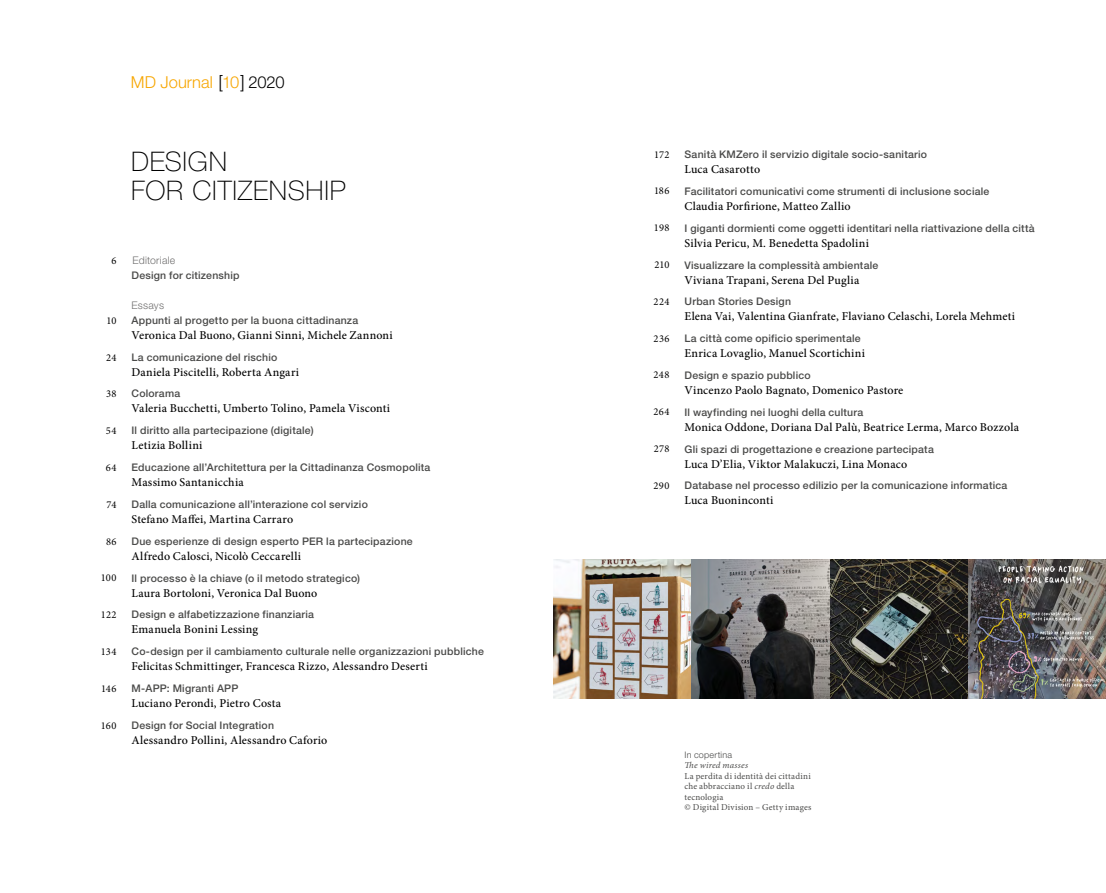
<style>
.page{position:relative;width:1106px;height:893px;background:#fff}
.page>*{position:absolute;margin:0;border:0;box-sizing:border-box;transform-origin:0 0}
.t1{font:100 27px/28.5px "Helvetica Neue";letter-spacing:.025em;color:#000}
.t2{font:300 17.85px "Helvetica Neue";color:#000}
.t3{font:300 16.5px "Helvetica Neue";color:#f7a600}
.t4{font:500 12px "Minion Pro";letter-spacing:.015em;color:#000}
.t5{font:500 10.5px "Helvetica Neue";letter-spacing:.02em;color:#4a4a49}
.t6{font:10.5px "Minion Pro";letter-spacing:.035em;color:#000}
.t7{font:300 10.5px "Helvetica Neue";letter-spacing:.02em;color:#706f6f}
.t8{font:9px/10.5px "Minion Pro";letter-spacing:.02em;color:#4a4a49}
.t9{font:italic 9px "Minion Pro";letter-spacing:.025em;color:#4a4a49}
.t10{font:300 9px "Helvetica Neue";letter-spacing:.025em;color:#4a4a49}
.s1{color:#000}
.s2{font-style:italic}
</style>
<div class="page">
<img style="left:553px;top:560px;width:553px;height:138px">
<h2 class="t2" style="left:218px;top:70px;width:28px">[ ]</h2>
<h3 class="t3" style="left:131px;top:72px;width:155px">MD Journal 10 <span class="s1">2020</span></h3>
<h1 class="t1" style="left:131px;top:147px;width:216px">DESIGN<br>FOR CITIZENSHIP</h1>
<p class="t5" style="left:684px;top:148px;width:244px">Sanità KMZero il servizio digitale socio-sanitario</p>
<p class="t6" style="left:654px;top:147px;width:17px">172</p>
<p class="t6" style="left:654px;top:184px;width:17px">186</p>
<p class="t6" style="left:654px;top:221px;width:17px">198</p>
<p class="t6" style="left:654px;top:258px;width:17px">210</p>
<p class="t6" style="left:653px;top:294px;width:17px">224</p>
<p class="t6" style="left:653px;top:331px;width:17px">236</p>
<p class="t6" style="left:653px;top:368px;width:18px">248</p>
<p class="t6" style="left:653px;top:405px;width:18px">264</p>
<p class="t6" style="left:654px;top:442px;width:17px">278</p>
<p class="t6" style="left:653px;top:478px;width:17px">290</p>
<p class="t4" style="left:684px;top:161px;width:77px">Luca Casarotto</p>
<p class="t5" style="left:684px;top:185px;width:306px">Facilitatori comunicativi come strumenti di inclusione sociale</p>
<p class="t4" style="left:684px;top:198px;width:168px">Claudia Porfirione, Matteo Zallio</p>
<p class="t5" style="left:684px;top:222px;width:352px">I giganti dormienti come oggetti identitari nella riattivazione della città</p>
<p class="t4" style="left:684px;top:235px;width:186px">Silvia Pericu, M. Benedetta Spadolini</p>
<p class="t5" style="left:684px;top:259px;width:195px">Visualizzare la complessità ambientale</p>
<p class="t4" style="left:684px;top:272px;width:176px">Viviana Trapani, Serena Del Puglia</p>
<p class="t5" style="left:684px;top:295px;width:108px">Urban Stories Design</p>
<p class="t4" style="left:684px;top:308px;width:332px">Elena Vai, Valentina Gianfrate, Flaviano Celaschi, Lorela Mehmeti</p>
<p class="t5" style="left:684px;top:332px;width:178px">La città come opificio sperimentale</p>
<p class="t4" style="left:684px;top:345px;width:182px">Enrica Lovaglio, Manuel Scortichini</p>
<p class="t5" style="left:684px;top:369px;width:128px">Design e spazio pubblico</p>
<p class="t4" style="left:684px;top:382px;width:220px">Vincenzo Paolo Bagnato, Domenico Pastore</p>
<p class="t5" style="left:684px;top:406px;width:180px">Il wayfinding nei luoghi della cultura</p>
<p class="t4" style="left:684px;top:419px;width:336px">Monica Oddone, Doriana Dal Palù, Beatrice Lerma, Marco Bozzola</p>
<p class="t5" style="left:684px;top:443px;width:251px">Gli spazi di progettazione e creazione partecipata</p>
<p class="t4" style="left:684px;top:456px;width:224px">Luca D’Elia, Viktor Malakuczi, Lina Monaco</p>
<p class="t5" style="left:684px;top:479px;width:324px">Database nel processo edilizio per la comunicazione informatica</p>
<p class="t4" style="left:684px;top:492px;width:90px">Luca Buoninconti</p>
<p class="t6" style="left:111px;top:253px;width:7px">6</p>
<p class="t7" style="left:133px;top:254px;width:44px">Editoriale</p>
<p class="t5" style="left:131px;top:269px;width:110px">Design for citizenship</p>
<p class="t7" style="left:131px;top:299px;width:34px">Essays</p>
<p class="t5" style="left:131px;top:314px;width:228px">Appunti al progetto per la buona cittadinanza</p>
<p class="t4" style="left:131px;top:327px;width:263px">Veronica Dal Buono, Gianni Sinni, Michele Zannoni</p>
<p class="t5" style="left:131px;top:351px;width:147px">La comunicazione del rischio</p>
<p class="t4" style="left:131px;top:364px;width:169px">Daniela Piscitelli, Roberta Angari</p>
<p class="t5" style="left:131px;top:387px;width:50px">Colorama</p>
<p class="t4" style="left:131px;top:400px;width:260px">Valeria Bucchetti, Umberto Tolino, Pamela Visconti</p>
<p class="t5" style="left:131px;top:424px;width:184px">Il diritto alla partecipazione (digitale)</p>
<p class="t4" style="left:131px;top:437px;width:72px">Letizia Bollini</p>
<p class="t5" style="left:131px;top:461px;width:300px">Educazione all’Architettura per la Cittadinanza Cosmopolita</p>
<p class="t4" style="left:131px;top:474px;width:114px">Massimo Santanicchia</p>
<p class="t5" style="left:131px;top:498px;width:238px">Dalla comunicazione all’interazione col servizio</p>
<p class="t4" style="left:131px;top:511px;width:163px">Stefano Maffei, Martina Carraro</p>
<p class="t5" style="left:131px;top:535px;width:283px">Due esperienze di design esperto PER la partecipazione</p>
<p class="t4" style="left:131px;top:548px;width:171px">Alfredo Calosci, Nicolò Ceccarelli</p>
<p class="t5" style="left:131px;top:571px;width:230px">Il processo è la chiave (o il metodo strategico)</p>
<p class="t4" style="left:131px;top:585px;width:187px">Laura Bortoloni, Veronica Dal Buono</p>
<p class="t5" style="left:131px;top:608px;width:184px">Design e alfabetizzazione finanziaria</p>
<p class="t4" style="left:131px;top:621px;width:128px">Emanuela Bonini Lessing</p>
<p class="t5" style="left:131px;top:645px;width:354px">Co-design per il cambiamento culturale nelle organizzazioni pubbliche</p>
<p class="t4" style="left:131px;top:658px;width:298px">Felicitas Schmittinger, Francesca Rizzo, Alessandro Deserti</p>
<p class="t5" style="left:131px;top:682px;width:108px">M-APP: Migranti APP</p>
<p class="t4" style="left:131px;top:695px;width:151px">Luciano Perondi, Pietro Costa</p>
<p class="t5" style="left:131px;top:719px;width:144px">Design for Social Integration</p>
<p class="t4" style="left:131px;top:732px;width:197px">Alessandro Pollini, Alessandro Caforio</p>
<p class="t6" style="left:106px;top:313px;width:12px">10</p>
<p class="t6" style="left:106px;top:350px;width:12px">24</p>
<p class="t6" style="left:106px;top:387px;width:12px">38</p>
<p class="t6" style="left:106px;top:424px;width:12px">54</p>
<p class="t6" style="left:106px;top:461px;width:12px">64</p>
<p class="t6" style="left:107px;top:497px;width:11px">74</p>
<p class="t6" style="left:106px;top:534px;width:12px">86</p>
<p class="t6" style="left:101px;top:571px;width:17px">100</p>
<p class="t6" style="left:101px;top:608px;width:17px">122</p>
<p class="t6" style="left:101px;top:645px;width:17px">134</p>
<p class="t6" style="left:101px;top:681px;width:17px">146</p>
<p class="t6" style="left:101px;top:718px;width:17px">160</p>
<p class="t10" style="left:684px;top:749px;width:49px">In copertina</p>
<p class="t9" style="left:684px;top:759px;width:65px">The wired masses</p>
<p class="t8" style="left:684px;top:770px;width:128px">La perdita di identità dei cittadini che abbracciano il <span class="s2">credo</span> della tecnologia<br>© Digital Division – Getty images</p>
</div>
